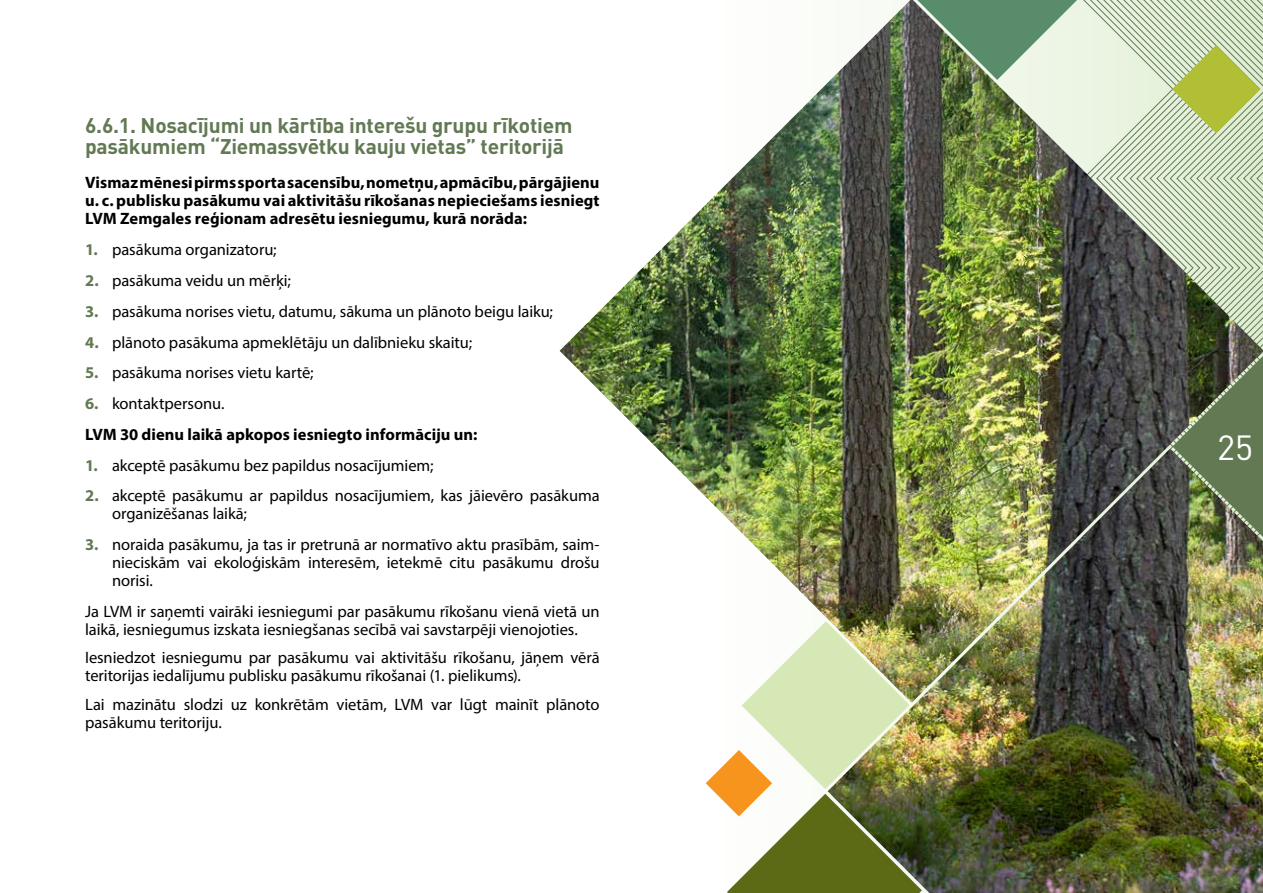
<style>
.page{position:relative;width:1263px;height:893px;background:#fff}
.page>*{position:absolute;margin:0;border:0;box-sizing:border-box;transform-origin:0 0}
.t1{font:34.5px "DIN Pro";color:#fff}
.t2{font:700 21px/21px "DIN Pro";letter-spacing:-.01em;color:#627954}
.t3{font:16.5px/18px "Myriad Pro";letter-spacing:-.005em;color:#000}
.t4{font:700 16.5px/18px "Myriad Pro";color:#000;text-align:justify}
.s1{font-weight:700;color:#627954}
.s2{color:#627954}
.s3{font-weight:400}
</style>
<div class="page">
<img style="left:560px;top:0;width:612px;height:620px">
<img style="left:828px;top:449px;width:344px;height:444px">
<svg style="left:917px;top:0;width:160px;height:80px;background:#809e84"></svg>
<img style="left:1172px;top:0;width:91px;height:893px">
<img style="left:706px;top:621px;width:216px;height:272px">
<p class="t2" style="left:85px;top:114px;width:489px">6.6.1. Nosacījumi un kārtība interešu grupu rīkotiem pasākumiem “Ziemassvētku kauju vietas” teritorijā</p>
<p class="t4" style="left:85px;top:173px;width:516px">Vismaz mēnesi pirms sporta sacensību, nometņu, apmācību, pārgājienu u. c. publisku pasākumu vai aktivitāšu rīkošanas nepieciešams iesniegt LVM Zemgales reģionam adresētu iesniegumu, kurā norāda:</p>
<p class="t3" style="left:85px;top:240px;width:193px"><span class="s1">1.</span> pasākuma organizatoru;</p>
<p class="t3" style="left:85px;top:271px;width:207px"><span class="s1">2.</span> pasākuma veidu un mērķi;</p>
<p class="t3" style="left:85px;top:302px;width:469px"><span class="s1">3.</span> pasākuma norises vietu, datumu, sākuma un plānoto beigu laiku;</p>
<p class="t3" style="left:85px;top:333px;width:389px"><span class="s1">4.</span> plānoto pasākuma apmeklētāju un dalībnieku skaitu;</p>
<p class="t3" style="left:85px;top:363px;width:230px"><span class="s1">5.</span> pasākuma norises vietu kartē;</p>
<p class="t4" style="left:85px;top:388px;width:394px;line-height:30.8px"><span class="s2">6.</span> <span class="s3">kontaktpersonu.<br></span>LVM 30 dienu laikā apkopos iesniegto informāciju un:</p>
<p class="t3" style="left:85px;top:456px;width:350px"><span class="s1">1.</span> akceptē pasākumu bez papildus nosacījumiem;</p>
<p class="t3" style="left:112px;top:486px;width:489px;text-indent:-27px"><span class="s1">2.</span> akceptē pasākumu ar papildus nosacījumiem, kas jāievēro pasākuma organizēšanas laikā;</p>
<p class="t3" style="left:112px;top:535px;width:489px;text-align:justify;text-indent:-27px"><span class="s1">3.</span> noraida pasākumu, ja tas ir pretrunā ar normatīvo aktu prasībām, saim&shy;nieciskām vai ekoloģiskām interesēm, ietekmē citu pasākumu drošu norisi.</p>
<p class="t3" style="left:85px;top:602px;width:516px">Ja LVM ir saņemti vairāki iesniegumi par pasākumu rīkošanu vienā vietā un laikā, iesniegumus izskata iesniegšanas secībā vai savstarpēji vienojoties.</p>
<p class="t3" style="left:85px;top:649px;width:516px">Iesniedzot iesniegumu par pasākumu vai aktivitāšu rīkošanu, jāņem vērā teritorijas iedalījumu publisku pasākumu rīkošanai (1. pielikums).</p>
<p class="t3" style="left:85px;top:695px;width:516px">Lai mazinātu slodzi uz konkrētām vietām, LVM var lūgt mainīt plānoto pasākumu teritoriju.</p>
<h1 class="t1" style="left:1217px;top:424px;width:37px">25</h1>
</div>
